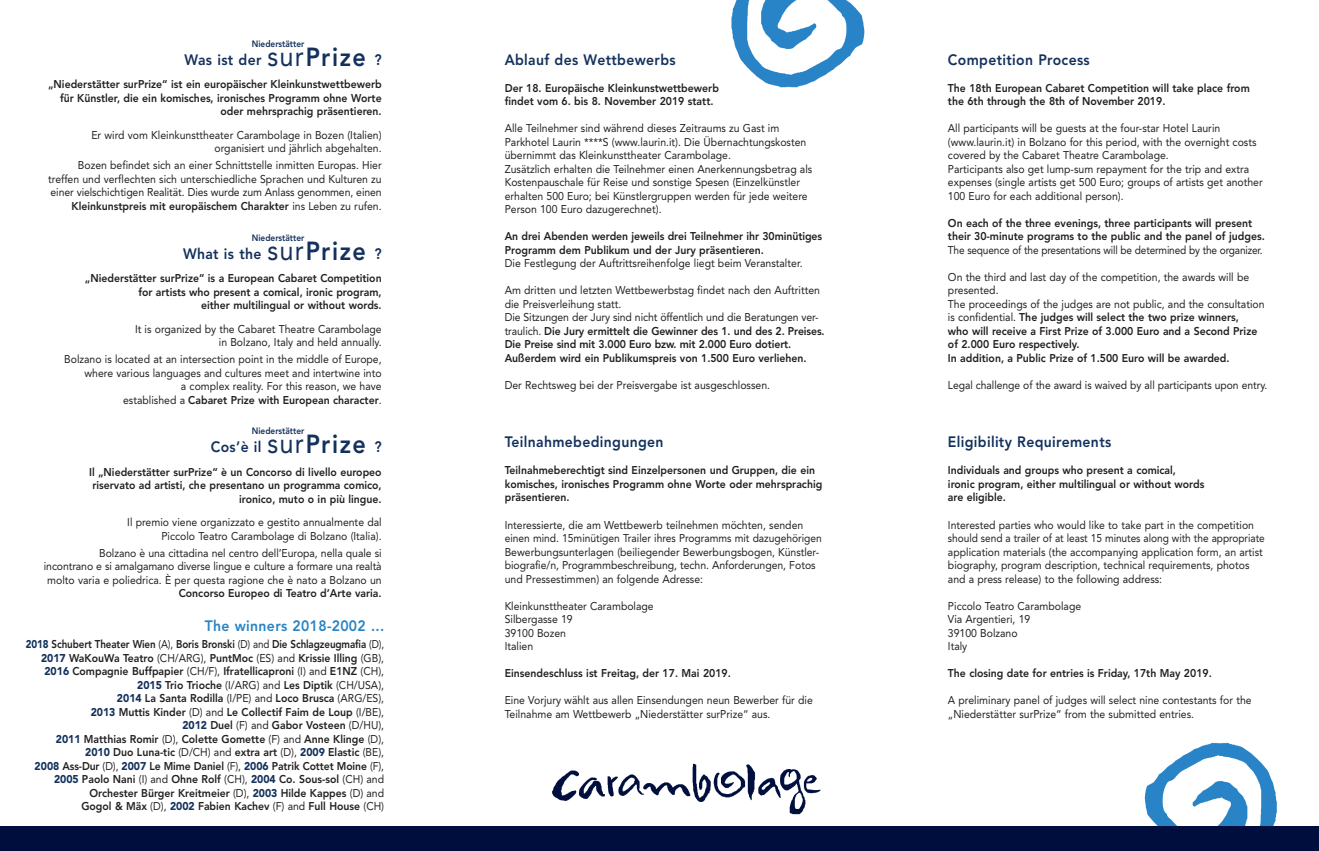
<style>
.page{position:relative;width:1319px;height:851px;background:#fff}
.page>*{position:absolute;margin:0;border:0;box-sizing:border-box;transform-origin:0 0}
.t1{font:800 26px "Avenir LT Std";color:#13315c;scale:.9 1}
.t2{font:800 15px "Avenir LT Std";letter-spacing:.025em;color:#13315c;scale:.93 1}
.t3{font:800 15px "Avenir LT Std";letter-spacing:.025em;color:#2783c5;scale:.93 1}
.t4{font:11.25px/13.5px "Avenir LT Std";color:#231f20;scale:.93 1}
.t5{font:800 11.25px/13.5px "Avenir LT Std";color:#231f20;scale:.93 1}
.t6{font:800 11.25px/13.5px "Avenir LT Std";color:#231f20;text-align:right;scale:.87 1}
.t7{font:11.25px "Avenir LT Std";letter-spacing:-.02em;color:#231f20;scale:.9 1}
.t8{font:11.25px "Avenir LT Std";color:#231f20;scale:.92 1}
.t9{font:800 9.25px "Avenir LT Std";color:#13315c;scale:.9 1}
.s1{font-weight:400;font-size:28.25px}
.s2{font-weight:800}
.s3{font-weight:900;color:#13315c}
.s4{font-weight:400}
</style>
<div class="page">
<svg style="left:731px;top:0;width:134px;height:88px"></svg>
<img style="left:1144px;top:742px;width:133px;height:84px">
<img style="left:552px;top:763px;width:269px;height:52px">
<div style="left:0;top:826px;width:1318px;height:24px;background:#000e3e"></div>
<p class="t9" style="left:252px;top:38px;width:60px">N iederstätter</p>
<h2 class="t2" style="left:184px;top:51px;width:84px">Was ist der</h2>
<h2 class="t2" style="left:374px;top:51px;width:9px">?</h2>
<h1 class="t1" style="left:267px;top:41px;width:111px"><span class="s1">sur</span>Prize</h1>
<p class="t5" style="left:48px;top:78px;width:360px;text-align:right">„N iederstätter surPrize“ ist ein europäischer Kleinkunstwettbewerb für Künstler, die ein komisches, ironisches Programm ohne Worte oder mehrsprachig präsentieren.</p>
<p class="t4" style="left:91px;top:128px;width:313px;text-align:right">Er wird vom Kleinkunsttheater Carambolage in Bozen (Italien) organisiert und jährlich abgehalten.</p>
<p class="t4" style="left:48px;top:159px;width:360px;text-align:right">Bozen befindet sich an einer Schnittstelle inmitten Europas. Hier treffen und verflechten sich unterschiedliche Sprachen und Kulturen zu einer vielschichtigen Realität. Dies wurde zum Anlass genommen, einen <span class="s2">Kleinkunstpreis mit europäischem Charakter</span> ins Leben zu rufen.</p>
<p class="t9" style="left:252px;top:232px;width:60px">N iederstätter</p>
<h2 class="t2" style="left:183px;top:245px;width:86px">What is the</h2>
<h2 class="t2" style="left:374px;top:245px;width:9px">?</h2>
<h1 class="t1" style="left:267px;top:235px;width:111px"><span class="s1">sur</span>Prize</h1>
<p class="t5" style="left:85px;top:271px;width:320px;text-align:right">„N iederstätter surPrize” is a European Cabaret Competition for artists who present a comical, ironic program,<br>either multilingual or without words.</p>
<p class="t4" style="left:135px;top:322px;width:267px;text-align:right">It is organized by the Cabaret Theatre Carambolage in Bolzano, Italy and held annually.</p>
<p class="t4" style="left:64px;top:353px;width:343px;text-align:right">Bolzano is located at an intersection point in the middle of Europe, where various languages and cultures meet and intertwine into<br>a complex reality. For this reason, we have<br>established a <span class="s2">Cabaret Prize with European character</span>.</p>
<p class="t9" style="left:252px;top:425px;width:60px">N iederstätter</p>
<h2 class="t2" style="left:211px;top:438px;width:56px">Cos’è il</h2>
<h2 class="t2" style="left:374px;top:438px;width:9px">?</h2>
<h1 class="t1" style="left:267px;top:428px;width:111px"><span class="s1">sur</span>Prize</h1>
<p class="t5" style="left:89px;top:465px;width:316px;text-align:right">Il „N iederstätter surPrize“ è un Concorso di livello europeo riservato ad artisti, che presentano un programma comico, ironico, muto o in più lingue.</p>
<p class="t4" style="left:127px;top:515px;width:275px;text-align:right">Il premio viene organizzato e gestito annualmente dal<br>Piccolo Teatro Carambolage di Bolzano (Italia).</p>
<p class="t4" style="left:44px;top:546px;width:364px;text-align:right">Bolzano è una cittadina nel centro dell’Europa, nella quale si<br>incontrano e si amalgamano diverse lingue e culture a formare una realtà molto varia e poliedrica. È per questa ragione che è nato a Bolzano un</p>
<p class="t5" style="left:179px;top:586px;width:220px">Concorso Europeo di Teatro d’Arte varia.</p>
<h2 class="t3" style="left:205px;top:617px;width:194px">The winners 2018-2002 ...</h2>
<p class="t6" style="left:26px;top:637px;width:413px"><span class="s3">2018</span> Schubert Theater Wien <span class="s4">(A),</span> Boris Bronski <span class="s4">(D) and</span> Die Schlagzeugmafia <span class="s4">(D), </span><span class="s3">2017</span> WaKouWa Teatro <span class="s4">(CH/ARG),</span> PuntMoc <span class="s4">(ES) and</span> Krissie Illing <span class="s4">(GB), </span><span class="s3">2016</span> Compagnie Buffpapier <span class="s4">(CH/F),</span> Ifratellicaproni <span class="s4">(I) and</span> E1NZ <span class="s4">(CH), </span><span class="s3">2015</span> Trio Trioche <span class="s4">(I/ARG) and</span> Les Diptik <span class="s4">(CH/USA),<br></span><span class="s3">2014</span> La Santa Rodilla <span class="s4">(I/PE) and</span> Loco Brusca <span class="s4">(ARG/ES),<br></span><span class="s3">2013</span> Muttis Kinder <span class="s4">(D) and</span> Le Collectif Faim de Loup <span class="s4">(I/BE),<br></span><span class="s3">2012</span> Duel <span class="s4">(F) and</span> Gabor Vosteen <span class="s4">(D/HU),<br></span><span class="s3">2011</span> Matthias Romir <span class="s4">(D),</span> Colette Gomette <span class="s4">(F) and</span> Anne Klinge <span class="s4">(D),<br></span><span class="s3">2010</span> Duo Luna-tic <span class="s4">(D/CH) and</span> extra art <span class="s4">(D),</span> <span class="s3">2009</span> Elastic <span class="s4">(BE),<br></span><span class="s3">2008</span> Ass-Dur <span class="s4">(D),</span> <span class="s3">2007</span> Le Mime Daniel <span class="s4">(F),</span> <span class="s3">2006</span> Patrik Cottet Moine <span class="s4">(F), </span><span class="s3">2005</span> Paolo Nani <span class="s4">(I) and</span> Ohne Rolf <span class="s4">(CH),</span> <span class="s3">2004</span> Co. Sous-sol <span class="s4">(CH) and </span>Orchester Bürger Kreitmeier <span class="s4">(D),</span> <span class="s3">2003</span> H ilde Kappes <span class="s4">(D) and<br></span>Gogol &amp; Mäx <span class="s4">(D),</span> <span class="s3">2002</span> Fabien Kachev <span class="s4">(F) and</span> Full House <span class="s4">(CH)</span></p>
<h2 class="t2" style="left:504px;top:51px;width:185px">Ablauf des Wettbewerbs</h2>
<p class="t5" style="left:504px;top:81px;width:232px">Der 18. Europäische Kleinkunstwettbewerb findet vom 6. bis 8. November 2019 statt.</p>
<p class="t4" style="left:504px;top:122px;width:332px">Alle Teilnehmer sind während dieses Zeitraums zu Gast im Parkhotel Laurin ****S (www.laurin.it). Die Übernachtungskosten übernimmt das Kleinkunsttheater Carambolage.<br>Zusätzlich erhalten die Teilnehmer einen Anerkennungsbetrag als Kostenpauschale für Reise und sonstige Spesen (Einzelkünstler erhalten 500 Euro; bei Künstlergruppen werden für jede weitere Person 100 Euro dazugerechnet).</p>
<p class="t5" style="left:504px;top:230px;width:343px">An drei Abenden werden jeweils drei Teilnehmer ihr 30minütiges<br>Programm dem Publikum und der Jury präsentieren.</p>
<p class="t4" style="left:504px;top:257px;width:322px">Die Festlegung der Auftrittsreihenfolge liegt beim Veranstalter.</p>
<p class="t5" style="left:504px;top:284px;width:345px"><span class="s4">Am dritten und letzten Wettbewerbstag findet nach den Auftritten die Preisverleihung statt.<br>Die Sitzungen der Jury sind nicht öffentlich und die Beratungen ver&shy;traulich.</span> Die Jury ermittelt die Gewinner des 1. und des 2. Preises.<br>Die Preise sind mit 3.000 Euro bzw. mit 2.000 Euro dotiert.<br>Außerdem wird ein Publikumspreis von 1.500 Euro verliehen.</p>
<p class="t4" style="left:504px;top:378px;width:287px">Der Rechtsweg bei der Preisvergabe ist ausgeschlossen.</p>
<h2 class="t2" style="left:504px;top:433px;width:172px">Teilnahmebedingungen</h2>
<p class="t5" style="left:504px;top:464px;width:343px">Teilnahmeberechtigt sind Einzelpersonen und Gruppen, die ein komisches, ironisches Programm ohne Worte oder mehrsprachig präsentieren.</p>
<p class="t4" style="left:504px;top:518px;width:342px">Interessierte, die am Wettbewerb teilnehmen möchten, senden einen mind. 15minütigen Trailer ihres Programms mit dazugehörigen Bewerbungsunterlagen (beiliegender Bewerbungsbogen, Künstler&shy;biografie/n, Programmbeschreibung, techn. Anforderungen, Fotos und Pressestimmen) an folgende Adresse:</p>
<p class="t4" style="left:504px;top:599px;width:162px">Kleinkunsttheater Carambolage<br>Silbergasse 19<br>39100 Bozen<br>Italien</p>
<p class="t5" style="left:504px;top:666px;width:245px">Einsendeschluss ist Freitag, der 17. Mai 2019.</p>
<p class="t4" style="left:504px;top:693px;width:333px">Eine Vorjury wählt aus allen Einsendungen neun Bewerber für die<br>Teilnahme am Wettbewerb „Niederstätter surPrize“ aus.</p>
<h2 class="t2" style="left:947px;top:51px;width:154px">Competition Process</h2>
<p class="t5" style="left:947px;top:81px;width:326px">The 18th European Cabaret Competition will take place from the 6th through the 8th of November 2019.</p>
<p class="t4" style="left:947px;top:122px;width:340px">All participants will be guests at the four-star Hotel Laurin (www.laurin.it) in Bolzano for this period, with the overnight costs covered by the Cabaret Theatre Carambolage.<br>Participants also get lump-sum repayment for the trip and extra expenses (single artists get 500 Euro; groups of artists get another 100 Euro for each additional person).</p>
<p class="t5" style="left:947px;top:216px;width:342px">On each of the three evenings, three participants will present their 30-minute programs to the public and the panel of judges.</p>
<p class="t7" style="left:947px;top:243px;width:351px">The sequence of the presentations will be determined by the organizer.</p>
<p class="t5" style="left:947px;top:270px;width:342px"><span class="s4">On the third and last day of the competition, the awards will be presented.<br>The proceedings of the judges are not public, and the consultation is confidential.</span> The judges will select the two prize winners,<br>who will receive a First Prize of 3.000 Euro and a Second Prize of 2.000 Euro respectively.<br>In addition, a Public Prize of 1.500 Euro will be awarded.</p>
<p class="t8" style="left:947px;top:378px;width:349px">Legal challenge of the award is waived by all participants upon entry.</p>
<h2 class="t2" style="left:947px;top:433px;width:177px">Eligibility Requirements</h2>
<p class="t5" style="left:947px;top:464px;width:277px">Individuals and groups who present a comical, ironic program, either multilingual or without words are eligible.</p>
<p class="t4" style="left:947px;top:518px;width:342px">Interested parties who would like to take part in the competition should send a trailer of at least 15 minutes along with the appropriate application materials (the accompanying application form, an artist biography, program description, technical requirements, photos and a press release) to the following address:</p>
<p class="t4" style="left:947px;top:599px;width:145px">Piccolo Teatro Carambolage<br>Via Argentieri, 19<br>39100 Bolzano<br>Italy</p>
<p class="t5" style="left:947px;top:666px;width:285px">The closing date for entries is Friday, 17th May 2019.</p>
<p class="t4" style="left:947px;top:693px;width:328px">A preliminary panel of judges will select nine contestants for the „Niederstätter surPrize“ from the submitted entries.</p>
</div>
